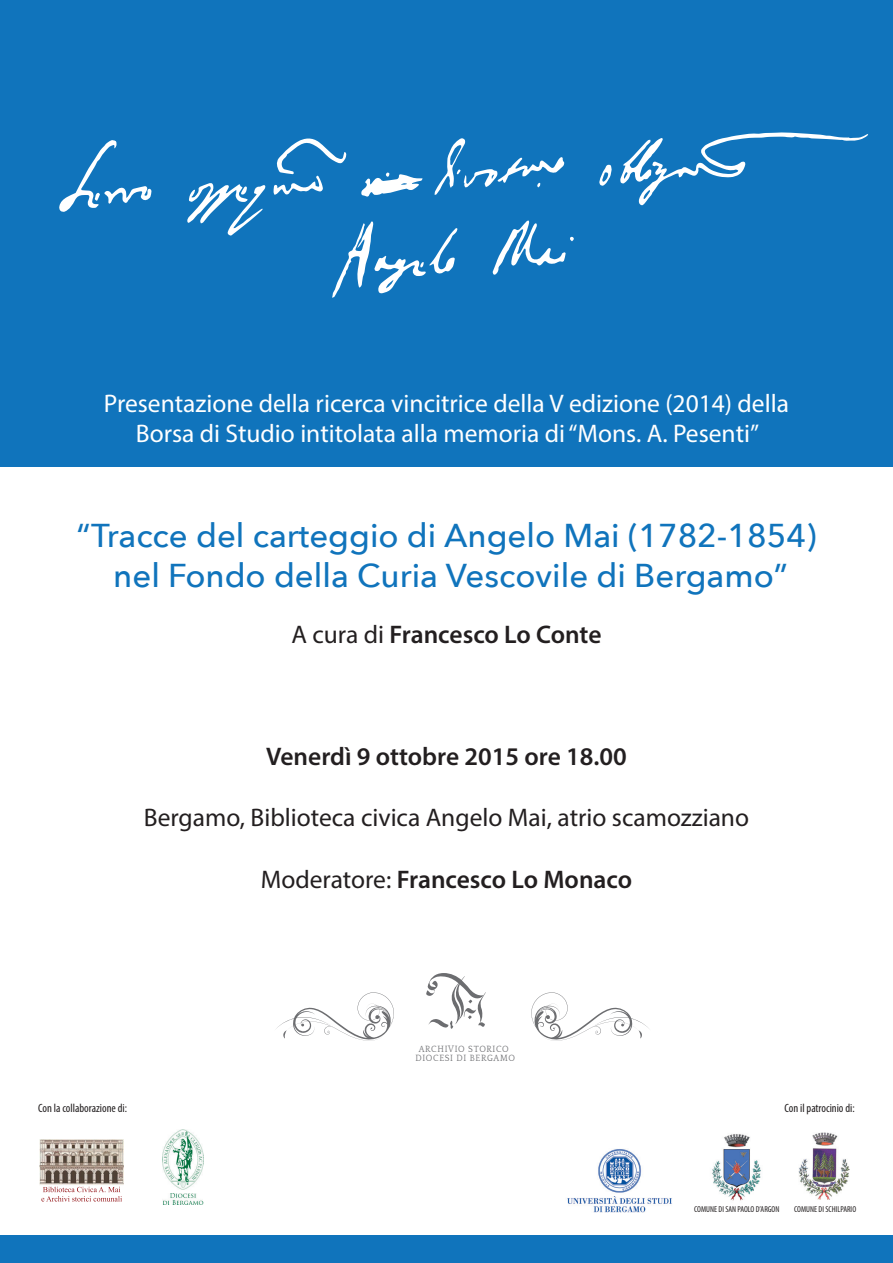
<style>
.page{position:relative;width:893px;height:1263px;background:#fff}
.page>*{position:absolute;margin:0;border:0;box-sizing:border-box;transform-origin:0 0}
.t1{font:500 33px/39.6px "Avenir Next";color:#1074bc;text-align:center}
.t2{font:25.5px/30.6px "Myriad Pro";color:#fff;text-align:center}
.t3{font:600 25.5px "Myriad Pro";color:#231f20}
.t4{font:25.5px "Myriad Pro";color:#231f20}
.t5{font:condensed 12px "Myriad Pro";color:#231f20}
.t6{font:9.6px/9.1px "Quattrocento";letter-spacing:.075em;color:#6c6d70;text-align:center;scale:.9 1}
.t7{font:condensed 8.55px "Myriad Pro";color:#231f20}
.s1{font-weight:400}
</style>
<div class="page">
<div style="left:0;top:0;width:893px;height:467px;background:#1074bc"></div>
<svg style="left:426px;top:973px;width:60px;height:56px"></svg>
<svg style="left:620px;top:132px;width:248px;height:73px"></svg>
<svg style="left:273px;top:138px;width:73px;height:57px"></svg>
<svg style="left:599px;top:164px;width:13px;height:22px"></svg>
<svg style="left:187px;top:183px;width:78px;height:53px"></svg>
<svg style="left:59px;top:140px;width:93px;height:72px"></svg>
<svg style="left:332px;top:221px;width:125px;height:77px"></svg>
<svg style="left:492px;top:221px;width:82px;height:54px"></svg>
<svg style="left:361px;top:172px;width:61px;height:25px"></svg>
<svg style="left:435px;top:138px;width:130px;height:57px"></svg>
<div style="left:0;top:1235px;width:893px;height:28px;background:#1074bc"></div>
<img style="left:798px;top:1133px;width:52px;height:66px">
<img style="left:712px;top:1134px;width:49px;height:67px">
<img style="left:567px;top:1149px;width:105px;height:64px">
<img style="left:40px;top:1140px;width:83px;height:62px">
<img style="left:163px;top:1130px;width:41px;height:74px">
<svg style="left:531px;top:992px;width:117px;height:49px"></svg>
<svg style="left:276px;top:992px;width:118px;height:49px"></svg>
<p class="t2" style="left:104px;top:387px;width:687px">Presentazione della ricerca vincitrice della V edizione (2014) della<br>Borsa di Studio intitolata alla memoria di “Mons. A. Pesenti”</p>
<p class="t1" style="left:76px;top:515px;width:741px">“Tracce del carteggio di Angelo Mai (1782-1854) nel Fondo della Curia Vescovile di Bergamo”</p>
<p class="t3" style="left:291px;top:618px;width:312px"><span class="s1">A cura di</span> Francesco Lo Conte</p>
<p class="t3" style="left:266px;top:740px;width:362px">Venerdì 9 ottobre 2015 ore 18.00</p>
<p class="t4" style="left:144px;top:802px;width:607px">Bergamo, Biblioteca civica Angelo Mai, atrio scamozziano</p>
<p class="t3" style="left:261px;top:863px;width:373px"><span class="s1">Moderatore:</span> Francesco Lo Monaco</p>
<p class="t6" style="left:415px;top:1044px;width:112px">ARCHIVIO STORICO<br>DIOCESI DI BERGAMO</p>
<p class="t5" style="left:38px;top:1100px;width:90px">Con la collaborazione di:</p>
<p class="t5" style="left:784px;top:1100px;width:72px">Con il patrocinio di:</p>
<p class="t7" style="left:694px;top:1204px;width:87px">COMUNE DI SAN PAOLO D’ARGON</p>
<p class="t7" style="left:794px;top:1204px;width:63px">COMUNE DI SCHILPARIO</p>
</div>
